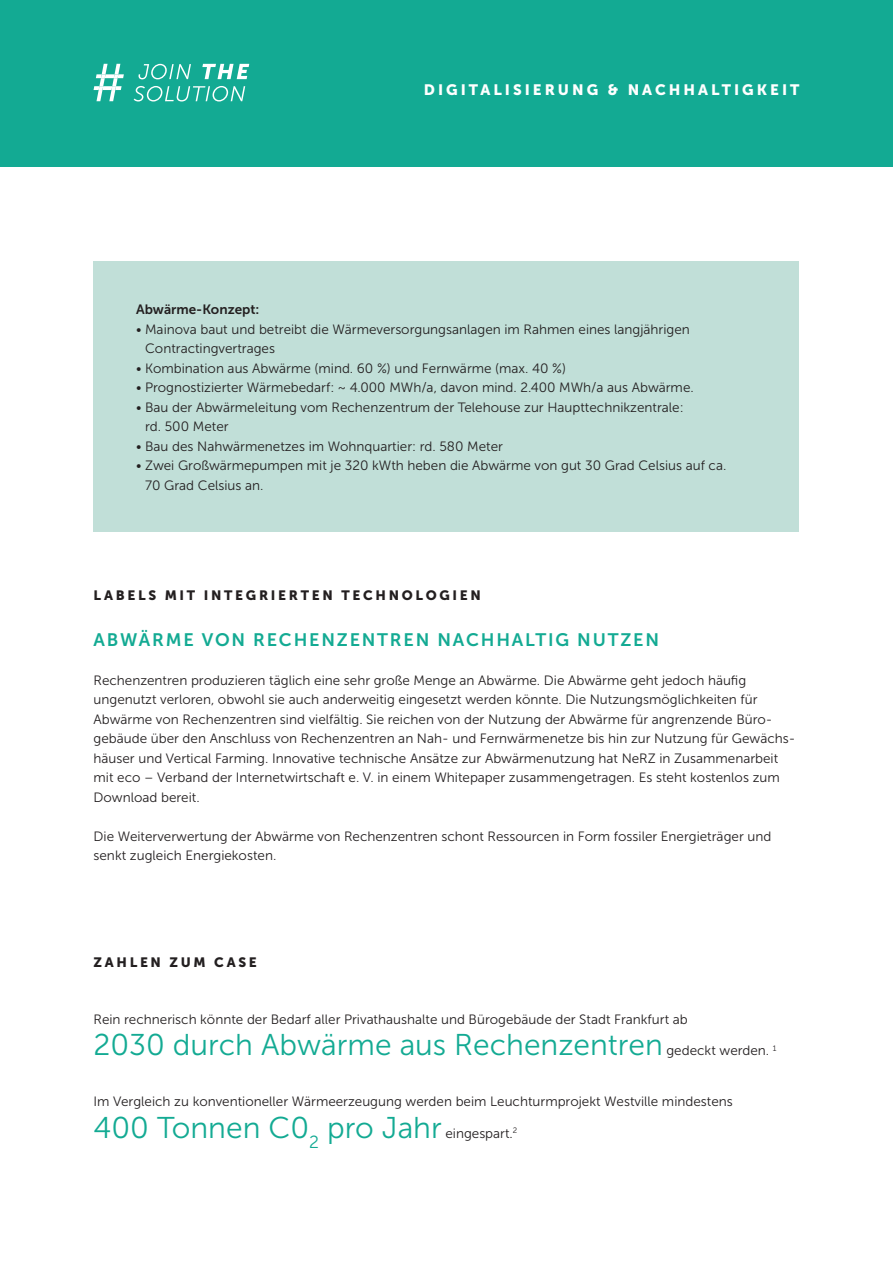
<style>
.page{position:relative;width:893px;height:1263px;background:#fff}
.page>*{position:absolute;margin:0;border:0;box-sizing:border-box;transform-origin:0 0}
.t1{font:30px "Museo Sans 300";color:#13aa93}
.t2{font:18px "Museo Sans 700";letter-spacing:.1em;color:#13aa93}
.t3{font:15px "Museo Sans 900";letter-spacing:.2em;color:#fff}
.t4{font:13.5px/19.5px "Museo Sans 300";color:#231f20}
.t5{font:13.5px "Museo Sans 900";letter-spacing:.2em;color:#231f20}
.t6{font:13.5px "Museo Sans 700";color:#231f20}
</style>
<div class="page">
<div style="left:0;top:0;width:893px;height:166px;background:#13aa93"></div>
<svg style="left:139px;top:64px;width:52px;height:15px"></svg>
<svg style="left:202px;top:64px;width:47px;height:15px"></svg>
<svg style="left:134px;top:86px;width:111px;height:16px"></svg>
<svg style="left:94px;top:64px;width:30px;height:37px"></svg>
<div style="left:94px;top:261px;width:705px;height:271px;background:#c1dfd8"></div>
<p class="t3" style="left:424px;top:81px;width:377px">DIGITALISIERUNG &amp; NACHHALTIGKEIT</p>
<p class="t6" style="left:136px;top:302px;width:125px">Abwärme-Konzept:</p>
<p class="t4" style="left:145px;top:319px;width:546px;text-indent:-9px">• Mainova baut und betreibt die Wärmeversorgungsanlagen im Rahmen eines langjährigen<br>Contractingvertrages</p>
<p class="t4" style="left:136px;top:358px;width:431px">• Kombination aus Abwärme (mind. 60 %) und Fernwärme (max. 40 %)</p>
<p class="t4" style="left:136px;top:378px;width:559px">• Prognostizierter Wärmebedarf: ~ 4.000 MWh/a, davon mind. 2.400 MWh/a aus Abwärme.</p>
<p class="t4" style="left:145px;top:397px;width:540px;text-indent:-9px">• Bau der Abwärmeleitung vom Rechenzentrum der Telehouse zur Haupttechnikzentrale: rd. 500 Meter</p>
<p class="t4" style="left:136px;top:436px;width:368px">• Bau des Nahwärmenetzes im Wohnquartier: rd. 580 Meter</p>
<p class="t4" style="left:145px;top:456px;width:583px;text-indent:-9px">• Zwei Großwärmepumpen mit je 320 kWth heben die Abwärme von gut 30 Grad Celsius auf ca.<br>70 Grad Celsius an.</p>
<p class="t5" style="left:94px;top:588px;width:389px">LABELS MIT INTEGRIERTEN TECHNOLOGIEN</p>
<h2 class="t2" style="left:94px;top:629px;width:567px">ABWÄRME VON RECHENZENTREN NACHHALTIG NUTZEN</h2>
<p class="t4" style="left:94px;top:670px;width:703px">Rechenzentren produzieren täglich eine sehr große Menge an Abwärme. Die Abwärme geht jedoch häufig ungenutzt verloren, obwohl sie auch anderweitig eingesetzt werden könnte. Die Nutzungsmöglichkeiten für Abwärme von Rechenzentren sind vielfältig. Sie reichen von der Nutzung der Abwärme für angrenzende Büro&shy;gebäude über den Anschluss von Rechenzentren an Nah- und Fernwärmenetze bis hin zur Nutzung für Gewächs&shy;häuser und Vertical Farming. Innovative technische Ansätze zur Abwärmenutzung hat NeRZ in Zusammenarbeit mit eco – Verband der Internetwirtschaft e. V. in einem Whitepaper zusammengetragen. Es steht kostenlos zum Download bereit.</p>
<p class="t4" style="left:94px;top:826px;width:679px">Die Weiterverwertung der Abwärme von Rechenzentren schont Ressourcen in Form fossiler Energieträger und senkt zugleich Energiekosten.</p>
<p class="t5" style="left:94px;top:954px;width:165px">ZAHLEN ZUM CASE</p>
<p class="t4" style="left:94px;top:1009px;width:596px">Rein rechnerisch könnte der Bedarf aller Privathaushalte und Bürogebäude der Stadt Frankfurt ab</p>
<h1 class="t1" style="left:94px;top:1029px;width:571px">2030 durch Abwärme aus Rechenzentren</h1>
<p class="t4" style="left:666px;top:1041px;width:112px">gedeckt werden. <sup>1</sup></p>
<p class="t4" style="left:94px;top:1092px;width:641px">Im Vergleich zu konventioneller Wärmeerzeugung werden beim Leuchturmprojekt Westville mindestens</p>
<h1 class="t1" style="left:94px;top:1111px;width:350px">400 Tonnen C0<sub>2</sub> pro Jahr</h1>
<p class="t4" style="left:445px;top:1124px;width:73px">eingespart.<sup>2</sup></p>
</div>
